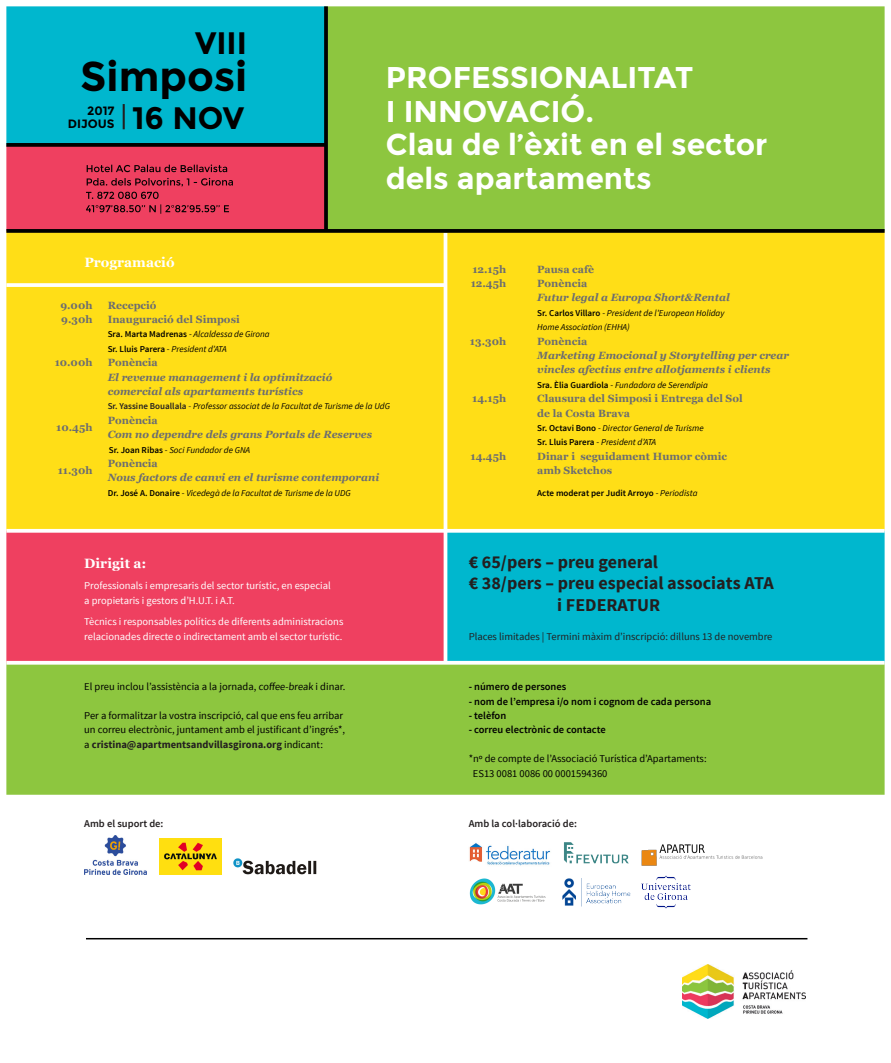
<style>
.page{position:relative;width:891px;height:1063px;background:#fff}
.page>*{position:absolute;margin:0;border:0;box-sizing:border-box;transform-origin:0 0}
.t1{font:700 41.4px "Montserrat";color:#000}
.t2{font:700 31.05px "Montserrat";color:#000}
.t3{font:700 30px/33.8px "Montserrat";color:#fff}
.t4{font:700 18px "Source Sans Pro";color:#231f20}
.t5{font:700 13.5px "Georgia";color:#fff}
.t6{font:700 12.08px "Montserrat";color:#000}
.t7{font:10.5px/14.4px "Source Sans Pro";color:#000}
.t8{font:italic 700 10.5px/14.4px "Georgia";color:#6c6d70}
.t9{font:700 10.5px "Georgia";color:#6c6d70}
.t10{font:10.5px/14.4px "Source Sans Pro";color:#fff}
.t11{font:600 10.5px "Source Sans Pro";color:#000}
.t12{font:10.5px "Source Sans Pro";color:#231f20}
.t13{font:600 10.5px "Source Sans Pro";color:#231f20}
.t14{font:italic 9px "Source Sans Pro";color:#000}
.t15{font:600 9px "Source Sans Pro";color:#000}
.s1{font-weight:600;font-style:normal}
.s2{font-style:normal}
.s3{font-weight:400}
.s4{font-weight:400;font-style:italic}
.s5{font-weight:600;font-style:normal;color:#231f20}
.s6{font-style:normal;color:#231f20}
.s7{font-weight:700;color:#231f20}
</style>
<div class="page">
<div style="left:6px;top:6px;width:320px;height:139px;background:#00b7ce;border:2px solid #00b7ce"></div>
<div style="left:6px;top:145px;width:320px;height:86px;background:#ef4060"></div>
<div style="left:326px;top:6px;width:558px;height:225px;background:#8dc63f;border:2px solid #8dc63f"></div>
<div style="left:6px;top:231px;width:878px;height:300px;background:#ffde17;border:2px solid #ffde17"></div>
<div style="left:6px;top:531px;width:439px;height:132px;background:#ef4060;border:2px solid #ef4060"></div>
<div style="left:6px;top:663px;width:878px;height:132px;background:#8dc63f;border:2px solid #8dc63f"></div>
<div style="left:445px;top:531px;width:439px;height:132px;background:#00b7ce;border:2px solid #00b7ce"></div>
<svg style="left:86px;top:178px;width:147px;height:36px"></svg>
<svg style="left:87px;top:164px;width:140px;height:8px"></svg>
<svg style="left:324px;top:6px;width:4px;height:223px"></svg>
<svg style="left:443px;top:233px;width:4px;height:428px;background:#fef2de"></svg>
<svg style="left:6px;top:143px;width:320px;height:4px"></svg>
<svg style="left:6px;top:283px;width:439px;height:4px;background:#fffcf0"></svg>
<svg style="left:6px;top:229px;width:878px;height:4px;background:#0e0c01"></svg>
<svg style="left:6px;top:529px;width:878px;height:4px;background:#f4f4f6"></svg>
<svg style="left:6px;top:661px;width:878px;height:4px;background:#f4f9ee"></svg>
<hr style="left:86px;top:938px;width:721px;height:1px;background:#000">
<img style="left:159px;top:838px;width:62px;height:37px">
<img style="left:84px;top:835px;width:62px;height:40px">
<img style="left:234px;top:858px;width:82px;height:17px">
<img style="left:469px;top:843px;width:82px;height:23px">
<img style="left:564px;top:842px;width:65px;height:22px">
<img style="left:641px;top:844px;width:122px;height:21px">
<img style="left:682px;top:964px;width:122px;height:54px">
<img style="left:562px;top:878px;width:69px;height:29px">
<hr style="left:123px;top:104px;width:2px;height:25px;background:#231f20">
<img style="left:641px;top:875px;width:49px;height:33px">
<img style="left:469px;top:878px;width:77px;height:27px">
<p class="t2" style="left:195px;top:24px;width:53px">VIII</p>
<p class="t1" style="left:80px;top:52px;width:169px">Simposi</p>
<p class="t6" style="left:87px;top:104px;width:29px">2017</p>
<p class="t6" style="left:68px;top:117px;width:48px">DIJOUS</p>
<p class="t2" style="left:132px;top:100px;width:114px">16 NOV</p>
<p class="t3" style="left:386px;top:60px;width:309px">PROFESSIONALITAT</p>
<p class="t3" style="left:386px;top:94px;width:209px">I INNOVACIÓ.</p>
<p class="t3" style="left:386px;top:128px;width:383px">Clau de l’èxit en el sector dels apartaments</p>
<p class="t5" style="left:84px;top:252px;width:92px">Programació</p>
<p class="t9" style="left:60px;top:297px;width:34px">9.00h</p>
<p class="t9" style="left:61px;top:311px;width:33px">9.30h</p>
<p class="t9" style="left:55px;top:354px;width:39px">10.00h</p>
<p class="t9" style="left:56px;top:419px;width:38px">10.45h</p>
<p class="t9" style="left:58px;top:462px;width:36px">11.30h</p>
<p class="t9" style="left:108px;top:297px;width:50px">Recepció</p>
<p class="t9" style="left:108px;top:311px;width:133px">Inauguració del Simposi</p>
<p class="t14" style="left:108px;top:329px;width:163px"><span class="s1">Sra. Marta Madrenas</span> <span class="s2">-</span> Alcaldessa de Girona</p>
<p class="t15" style="left:108px;top:343px;width:120px">Sr. Lluis Parera <span class="s3">-</span> <span class="s4">President d’ATA</span></p>
<p class="t9" style="left:108px;top:354px;width:52px">Ponència</p>
<p class="t8" style="left:108px;top:369px;width:226px">El revenue management i la optimització</p>
<p class="t8" style="left:108px;top:384px;width:197px">comercial als apartaments turístics</p>
<p class="t14" style="left:108px;top:401px;width:284px"><span class="s5">Sr. Yassine Bouallala</span> <span class="s6">-</span> Professor associat de la Facultat de Turisme de la UdG</p>
<p class="t9" style="left:108px;top:412px;width:52px">Ponència</p>
<p class="t8" style="left:108px;top:427px;width:266px">Com no dependre dels grans Portals de Reserves</p>
<p class="t14" style="left:109px;top:444px;width:143px"><span class="s1">Sr. Joan Ribas</span> <span class="s2">-</span> Soci Fundador de GNA</p>
<p class="t9" style="left:108px;top:455px;width:52px">Ponència</p>
<p class="t8" style="left:108px;top:470px;width:273px">Nous factors de canvi en el turisme contemporani</p>
<p class="t14" style="left:108px;top:487px;width:244px"><span class="s1">Dr. José A. Donaire</span> <span class="s2">-</span> Vicedegà de la Facultat de Turisme de la UDG</p>
<p class="t9" style="left:472px;top:261px;width:35px">12.15h</p>
<p class="t9" style="left:470px;top:275px;width:37px">12.45h</p>
<p class="t9" style="left:470px;top:333px;width:38px">13.30h</p>
<p class="t9" style="left:472px;top:390px;width:35px">14.15h</p>
<p class="t9" style="left:470px;top:448px;width:37px">14.45h</p>
<p class="t9" style="left:537px;top:261px;width:59px">Pausa cafè</p>
<p class="t9" style="left:537px;top:275px;width:52px">Ponència</p>
<p class="t8" style="left:537px;top:290px;width:194px">Futur legal a Europa Short&amp;Rental</p>
<p class="t14" style="left:537px;top:307px;width:189px"><span class="s1">Sr. Carlos Villaro</span> <span class="s2">-</span> President de l’European Holiday</p>
<p class="t14" style="left:537px;top:322px;width:94px">Home Association (EHHA)</p>
<p class="t9" style="left:537px;top:333px;width:52px">Ponència</p>
<p class="t8" style="left:537px;top:348px;width:253px">Marketing Emocional y Storytelling per crear vincles afectius entre allotjaments i clients</p>
<p class="t14" style="left:537px;top:379px;width:172px"><span class="s1">Sra. Èlia Guardiola</span> <span class="s2">-</span> Fundadora de Serendipia</p>
<p class="t9" style="left:537px;top:390px;width:207px">Clausura del Simposi i Entrega del Sol</p>
<p class="t9" style="left:537px;top:405px;width:94px">de la Costa Brava</p>
<p class="t14" style="left:537px;top:422px;width:168px"><span class="s1">Sr. Octavi Bono</span> <span class="s2">-</span> Director General de Turisme</p>
<p class="t15" style="left:537px;top:437px;width:120px">Sr. Lluis Parera <span class="s3">-</span> <span class="s4">President d’ATA</span></p>
<p class="t9" style="left:537px;top:448px;width:191px">Dinar i seguidament Humor còmic</p>
<p class="t9" style="left:537px;top:462px;width:76px">amb Sketchos</p>
<p class="t15" style="left:537px;top:487px;width:162px">Acte moderat per Judit Arroyo <span class="s3">-</span> <span class="s4">Periodista</span></p>
<p class="t5" style="left:84px;top:553px;width:64px">Dirigit a:</p>
<p class="t4" style="left:468px;top:550px;width:191px">€ 65/pers – preu general</p>
<p class="t4" style="left:468px;top:572px;width:306px">€ 38/pers – preu especial associats ATA</p>
<p class="t4" style="left:557px;top:593px;width:104px">i FEDERATUR</p>
<p class="t10" style="left:84px;top:579px;width:248px">Professionals i empresaris del sector turístic, en especial a propietaris i gestors d’H.U.T. i A.T.</p>
<p class="t10" style="left:84px;top:615px;width:260px">Tècnics i responsables polítics de diferents administracions relacionades directe o indirectament amb el sector turístic.</p>
<p class="t12" style="left:468px;top:630px;width:305px">Places limitades | Termini màxim d’inscripció: dilluns 13 de novembre</p>
<p class="t7" style="left:84px;top:680px;width:263px">El preu inclou l’assistència a la jornada, coffee-break i dinar.</p>
<p class="t7" style="left:84px;top:708px;width:262px">Per a formalitzar la vostra inscripció, cal que ens feu arribar un correu electrònic, juntament amb el justificant d’ingrés*, a <span class="s7">cristina@apartmentsandvillasgirona.org</span> indicant:</p>
<p class="t11" style="left:468px;top:680px;width:99px">- número de persones</p>
<p class="t11" style="left:468px;top:694px;width:244px">- nom de l’empresa i/o nom i cognom de cada persona</p>
<p class="t11" style="left:468px;top:709px;width:39px">- telèfon</p>
<p class="t11" style="left:468px;top:723px;width:138px">- correu electrònic de contacte</p>
<p class="t7" style="left:473px;top:752px;width:235px;text-indent:-4px">*nº de compte de l’Associació Turística d’Apartaments:<br>ES13 0081 0086 00 0001594360</p>
<p class="t13" style="left:84px;top:817px;width:81px">Amb el suport de:</p>
<p class="t13" style="left:468px;top:817px;width:110px">Amb la col·laboració de:</p>
</div>
